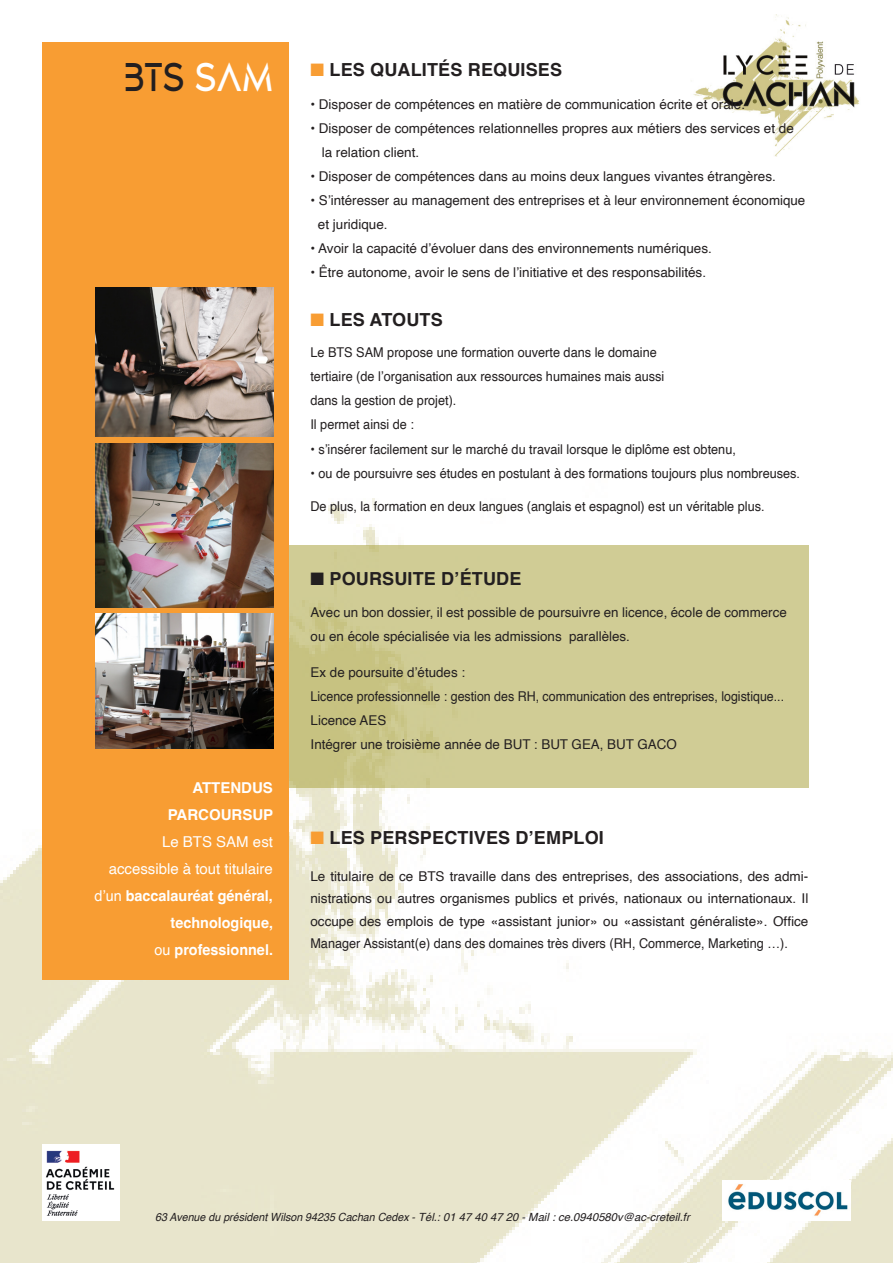
<style>
.page{position:relative;width:893px;height:1263px;background:#fff}
.page>*{position:absolute;margin:0;border:0;box-sizing:border-box;transform-origin:0 0}
.t1{font:45px "DESIGNER Regular";color:#231f20;scale:.9 1}
.t2{font:700 18px "Helvetica";letter-spacing:.01em;color:#231f20}
.t3{font:700 15px "Helvetica";color:#fff;scale:.96 1}
.t4{font:15px/27px "Helvetica";color:#fff;text-align:right}
.t5{font:700 15px/27px "Helvetica";color:#fff;text-align:right}
.t6{font:13.5px/22.5px "Helvetica";color:#231f20}
.t7{font:13.5px "Helvetica";color:#231f20;scale:.94 1}
.t8{font:13.5px "Helvetica";color:#231f20;scale:.92 1}
.t9{font:italic 11.25px "Helvetica";color:#231f20;scale:.95 1}
.s1{color:#fff}
.s2{font-weight:400}
.s3{color:#f89d33}
</style>
<div class="page">
<img style="left:0;top:475px;width:893px;height:788px">
<div style="left:42px;top:42px;width:247px;height:938px;background:#f89d33"></div>
<img style="left:693px;top:15px;width:167px;height:141px">
<div style="left:289px;top:546px;width:519px;height:242px;background:linear-gradient(to right,#ccc88c,#d2ce99)"></div>
<img style="left:43px;top:1144px;width:76px;height:77px">
<img style="left:723px;top:1180px;width:127px;height:41px">
<img style="left:96px;top:287px;width:177px;height:150px">
<img style="left:96px;top:443px;width:177px;height:164px">
<img style="left:96px;top:614px;width:177px;height:134px">
<p class="t1" style="left:124px;top:49px;width:167px">BTS <span class="s1">SAM</span></p>
<p class="t5" style="left:168px;top:776px;width:107px">ATTENDUS<br>PARCOURSUP</p>
<p class="t4" style="left:109px;top:829px;width:166px">Le BTS SAM est accessible à tout titulaire</p>
<p class="t3" style="left:94px;top:887px;width:187px"><span class="s2">d’un</span> baccalauréat général,</p>
<p class="t3" style="left:171px;top:914px;width:108px">technologique,</p>
<p class="t3" style="left:155px;top:941px;width:125px"><span class="s2">ou</span> professionnel.</p>
<p class="t2" style="left:310px;top:58px;width:253px"><span class="s3">■</span> LES QUALITÉS REQUISES</p>
<p class="t6" style="left:310px;top:93px;width:436px">• Disposer de compétences en matière de communication écrite et orale.</p>
<p class="t6" style="left:322px;top:116px;width:474px;line-height:24px;text-indent:-11px">• Disposer de compétences relationnelles propres aux métiers des services et de la relation client.</p>
<p class="t6" style="left:310px;top:165px;width:467px">• Disposer de compétences dans au moins deux langues vivantes étrangères.</p>
<p class="t6" style="left:310px;top:189px;width:496px">• S’intéresser au management des entreprises et à leur environnement économique</p>
<p class="t6" style="left:318px;top:213px;width:71px">et juridique.</p>
<p class="t6" style="left:310px;top:237px;width:403px">• Avoir la capacité d’évoluer dans des environnements numériques.</p>
<p class="t6" style="left:310px;top:261px;width:397px">• Être autonome, avoir le sens de l’initiative et des responsabilités.</p>
<p class="t2" style="left:310px;top:308px;width:134px"><span class="s3">■</span> LES ATOUTS</p>
<p class="t7" style="left:310px;top:342px;width:370px">Le BTS SAM propose une formation ouverte dans le domaine</p>
<p class="t7" style="left:310px;top:366px;width:378px">tertiaire (de l’organisation aux ressources humaines mais aussi</p>
<p class="t7" style="left:310px;top:390px;width:157px">dans la gestion de projet).</p>
<p class="t7" style="left:310px;top:414px;width:112px">Il permet ainsi de :</p>
<p class="t7" style="left:310px;top:438px;width:454px">• s’insérer facilement sur le marché du travail lorsque le diplôme est obtenu,</p>
<p class="t7" style="left:310px;top:462px;width:522px">• ou de poursuivre ses études en postulant à des formations toujours plus nombreuses.</p>
<p class="t7" style="left:310px;top:495px;width:485px">De plus, la formation en deux langues (anglais et espagnol) est un véritable plus.</p>
<p class="t2" style="left:310px;top:567px;width:212px">■ POURSUITE D’ÉTUDE</p>
<p class="t6" style="left:311px;top:600px;width:478px;line-height:24px">Avec un bon dossier, il est possible de poursuivre en licence, école de commerce ou en école spécialisée via les admissions parallèles.</p>
<p class="t6" style="left:311px;top:661px;width:156px">Ex de poursuite d’études :</p>
<p class="t8" style="left:311px;top:686px;width:516px">Licence professionnelle : gestion des RH, communication des entreprises, logistique...</p>
<p class="t6" style="left:311px;top:709px;width:77px">Licence AES</p>
<p class="t6" style="left:311px;top:733px;width:368px">Intégrer une troisième année de BUT : BUT GEA, BUT GACO</p>
<p class="t2" style="left:310px;top:827px;width:295px"><span class="s3">■</span> LES PERSPECTIVES D’EMPLOI</p>
<p class="t6" style="left:310px;top:865px;width:499px;text-align:justify">Le titulaire de ce BTS travaille dans des entreprises, des associations, des admi&shy;nistrations ou autres organismes publics et privés, nationaux ou internationaux. Il occupe des emplois de type «assistant junior» ou «assistant généraliste». Office Manager Assistant(e) dans des domaines très divers (RH, Commerce, Marketing …).</p>
<p class="t9" style="left:155px;top:1208px;width:564px">63 Avenue du président Wilson 94235 Cachan Cedex - Tél.: 01 47 40 47 20 - Mail : ce.0940580v@ac-creteil.fr</p>
</div>
